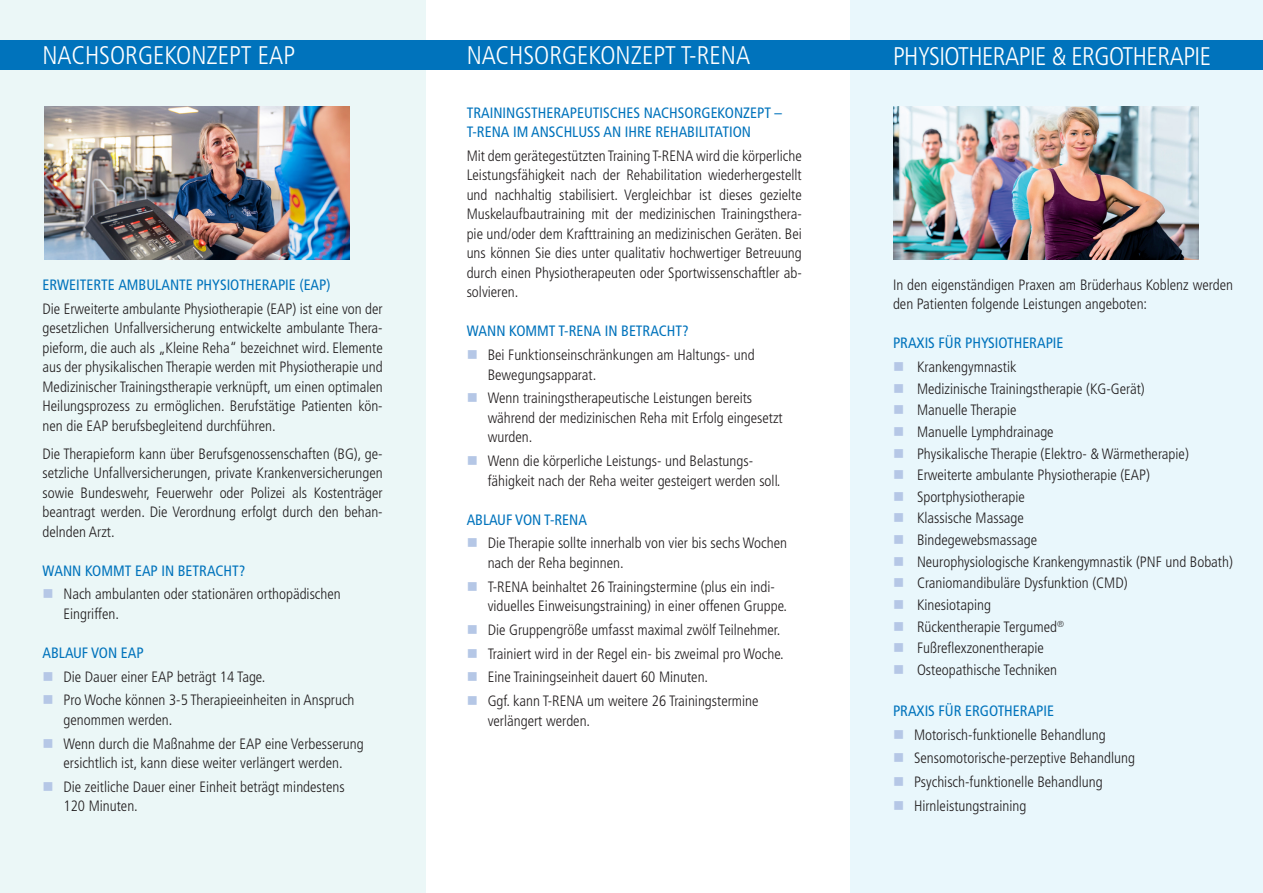
<style>
.page{position:relative;width:1263px;height:893px;background:#fff}
.page>*{position:absolute;margin:0;border:0;box-sizing:border-box;transform-origin:0 0}
.Headline_17_18_weiß{font:300 condensed 25.5px "Frutiger LT Pro";color:#fff}
.Headline_17_18_weiß-2{font:300 condensed 25.5px "Frutiger LT Pro";letter-spacing:-.02em;color:#fff}
.Fließtext{font:300 condensed 15px/19.5px "Frutiger LT Pro";color:#231f20}
.Fließtext-2{font:condensed 15px/19.5px "Frutiger LT Pro";color:#0073bc}
.s1{color:#b5c7e6}
</style>
<div class="page">
<div style="left:850px;top:0;width:413px;height:893px;background:#e9f7fc"></div>
<div style="left:0;top:0;width:425px;height:893px;background:#ebf7f7"></div>
<div style="left:0;top:40px;width:1263px;height:30px;background:#0073bc"></div>
<img style="left:44px;top:106px;width:305px;height:153px">
<img style="left:893px;top:106px;width:305px;height:153px">
<p class="Headline_17_18_weiß" style="left:43px;top:41px;width:254px">NACHSORGEKONZEPT EAP</p>
<p class="Headline_17_18_weiß" style="left:467px;top:41px;width:285px">NACHSORGEKONZEPT T-RENA</p>
<p class="Headline_17_18_weiß-2" style="left:893px;top:41px;width:320px">PHYSIOTHERAPIE &amp; ERGOTHERAPIE</p>
<p class="Fließtext-2" style="left:43px;top:275px;width:290px">ERWEITERTE AMBULANTE PHYSIOTHERAPIE (EAP)</p>
<p class="Fließtext" style="left:43px;top:299px;width:342px;text-align:justify">Die Erweiterte ambulante Physiotherapie (EAP) ist eine von der gesetzlichen Unfallversicherung entwickelte ambulante Thera&shy;pieform, die auch als „Kleine Reha“ bezeichnet wird. Elemente aus der physikalischen Therapie werden mit Physiotherapie und Medizinischer Trainingstherapie verknüpft, um einen optimalen Heilungsprozess zu ermöglichen. Berufstätige Patienten kön&shy;nen die EAP berufsbegleitend durchführen.</p>
<p class="Fließtext" style="left:43px;top:444px;width:342px;text-align:justify">Die Therapieform kann über Berufsgenossenschaften (BG), ge&shy;setzliche Unfallversicherungen, private Krankenversicherungen sowie Bundeswehr, Feuerwehr oder Polizei als Kostenträger beantragt werden. Die Verordnung erfolgt durch den behan&shy;delnden Arzt.</p>
<p class="Fließtext-2" style="left:43px;top:561px;width:204px">WANN KOMMT EAP IN BETRACHT?</p>
<p class="Fließtext" style="left:64px;top:584px;width:279px;text-indent:-21px"><span class="s1">■</span> Nach ambulanten oder stationären orthopädischen<br>Eingriffen.</p>
<p class="Fließtext-2" style="left:43px;top:643px;width:103px">ABLAUF VON EAP</p>
<p class="Fließtext" style="left:43px;top:667px;width:224px"><span class="s1">■</span> Die Dauer einer EAP beträgt 14 Tage.</p>
<p class="Fließtext" style="left:64px;top:690px;width:293px;text-indent:-21px"><span class="s1">■</span> Pro Woche können 3-5 Therapieeinheiten in Anspruch genommen werden.</p>
<p class="Fließtext" style="left:43px;top:734px;width:323px;text-align:center"><span class="s1">■</span> Wenn durch die Maßnahme der EAP eine Verbesserung ersichtlich ist, kann diese weiter verlängert werden.</p>
<p class="Fließtext" style="left:64px;top:777px;width:283px;text-indent:-21px"><span class="s1">■</span> Die zeitliche Dauer einer Einheit beträgt mindestens<br>120 Minuten.</p>
<p class="Fließtext-2" style="left:467px;top:103px;width:317px">TRAININGSTHERAPEUTISCHES NACHSORGEKONZEPT –<br>T-RENA IM ANSCHLUSS AN IHRE REHABILITATION</p>
<p class="Fließtext" style="left:467px;top:146px;width:337px;text-align:justify">Mit dem gerätegestützten Training T-RENA wird die körperliche Leistungsfähigkeit nach der Rehabilitation wiederhergestellt und nachhaltig stabilisiert. Vergleichbar ist dieses gezielte Muskelaufbautraining mit der medizinischen Trainingsthera&shy;pie und/oder dem Krafttraining an medizinischen Geräten. Bei uns können Sie dies unter qualitativ hochwertiger Betreuung durch einen Physiotherapeuten oder Sportwissenschaftler ab&shy;solvieren.</p>
<p class="Fließtext-2" style="left:467px;top:321px;width:223px">WANN KOMMT T-RENA IN BETRACHT?</p>
<p class="Fließtext" style="left:488px;top:345px;width:268px;text-indent:-21px"><span class="s1">■</span> Bei Funktionseinschränkungen am Haltungs- und<br>Bewegungsapparat.</p>
<p class="Fließtext" style="left:488px;top:389px;width:297px;text-indent:-21px"><span class="s1">■</span> Wenn trainingstherapeutische Leistungen bereits während der medizinischen Reha mit Erfolg eingesetzt wurden.</p>
<p class="Fließtext" style="left:488px;top:451px;width:294px;text-indent:-21px"><span class="s1">■</span> Wenn die körperliche Leistungs- und Belastungs&shy;fähigkeit nach der Reha weiter gesteigert werden soll.</p>
<p class="Fließtext-2" style="left:467px;top:510px;width:122px">ABLAUF VON T-RENA</p>
<p class="Fließtext" style="left:488px;top:534px;width:301px;text-indent:-21px"><span class="s1">■</span> Die Therapie sollte innerhalb von vier bis sechs Wochen nach der Reha beginnen.</p>
<p class="Fließtext" style="left:488px;top:577px;width:301px;text-indent:-21px"><span class="s1">■</span> T-RENA beinhaltet 26 Trainingstermine (plus ein indi&shy;viduelles Einweisungstraining) in einer offenen Gruppe.</p>
<p class="Fließtext" style="left:467px;top:620px;width:315px"><span class="s1">■</span> Die Gruppengröße umfasst maximal zwölf Teilnehmer.</p>
<p class="Fließtext" style="left:467px;top:644px;width:319px"><span class="s1">■</span> Trainiert wird in der Regel ein- bis zweimal pro Woche.</p>
<p class="Fließtext" style="left:467px;top:668px;width:243px"><span class="s1">■</span> Eine Trainingseinheit dauert 60 Minuten.</p>
<p class="Fließtext" style="left:488px;top:691px;width:272px;text-indent:-21px"><span class="s1">■</span> Ggf. kann T-RENA um weitere 26 Trainingstermine verlängert werden.</p>
<p class="Fließtext" style="left:893px;top:275px;width:342px">In den eigenständigen Praxen am Brüderhaus Koblenz werden den Patienten folgende Leistungen angeboten:</p>
<p class="Fließtext-2" style="left:893px;top:333px;width:172px">PRAXIS FÜR PHYSIOTHERAPIE</p>
<p class="Fließtext" style="left:893px;top:357px;width:125px"><span class="s1">■</span> Krankengymnastik</p>
<p class="Fließtext" style="left:893px;top:379px;width:253px"><span class="s1">■</span> Medizinische Trainingstherapie (KG-Gerät)</p>
<p class="Fließtext" style="left:893px;top:400px;width:125px"><span class="s1">■</span> Manuelle Therapie</p>
<p class="Fließtext" style="left:893px;top:422px;width:162px"><span class="s1">■</span> Manuelle Lymphdrainage</p>
<p class="Fließtext" style="left:893px;top:444px;width:297px"><span class="s1">■</span> Physikalische Therapie (Elektro- &amp; Wärmetherapie)</p>
<p class="Fließtext" style="left:893px;top:465px;width:259px"><span class="s1">■</span> Erweiterte ambulante Physiotherapie (EAP)</p>
<p class="Fließtext" style="left:893px;top:487px;width:133px"><span class="s1">■</span> Sportphysiotherapie</p>
<p class="Fließtext" style="left:893px;top:509px;width:132px"><span class="s1">■</span> Klassische Massage</p>
<p class="Fließtext" style="left:893px;top:530px;width:146px"><span class="s1">■</span> Bindegewebsmassage</p>
<p class="Fließtext" style="left:893px;top:552px;width:341px"><span class="s1">■</span> Neurophysiologische Krankengymnastik (PNF und Bobath)</p>
<p class="Fließtext" style="left:893px;top:573px;width:236px"><span class="s1">■</span> Craniomandibuläre Dysfunktion (CMD)</p>
<p class="Fließtext" style="left:893px;top:595px;width:99px"><span class="s1">■</span> Kinesiotaping</p>
<p class="Fließtext" style="left:893px;top:617px;width:173px"><span class="s1">■</span> Rückentherapie Tergumed<sup>®</sup></p>
<p class="Fließtext" style="left:893px;top:638px;width:152px"><span class="s1">■</span> Fußreflexzonentherapie</p>
<p class="Fließtext" style="left:893px;top:660px;width:166px"><span class="s1">■</span> Osteopathische Techniken</p>
<p class="Fließtext-2" style="left:893px;top:701px;width:163px">PRAXIS FÜR ERGOTHERAPIE</p>
<p class="Fließtext" style="left:893px;top:725px;width:214px"><span class="s1">■</span> Motorisch-funktionelle Behandlung</p>
<p class="Fließtext" style="left:893px;top:749px;width:243px"><span class="s1">■</span> Sensomotorische-perzeptive Behandlung</p>
<p class="Fließtext" style="left:893px;top:772px;width:211px"><span class="s1">■</span> Psychisch-funktionelle Behandlung</p>
<p class="Fließtext" style="left:893px;top:796px;width:135px"><span class="s1">■</span> Hirnleistungstraining</p>
</div>
